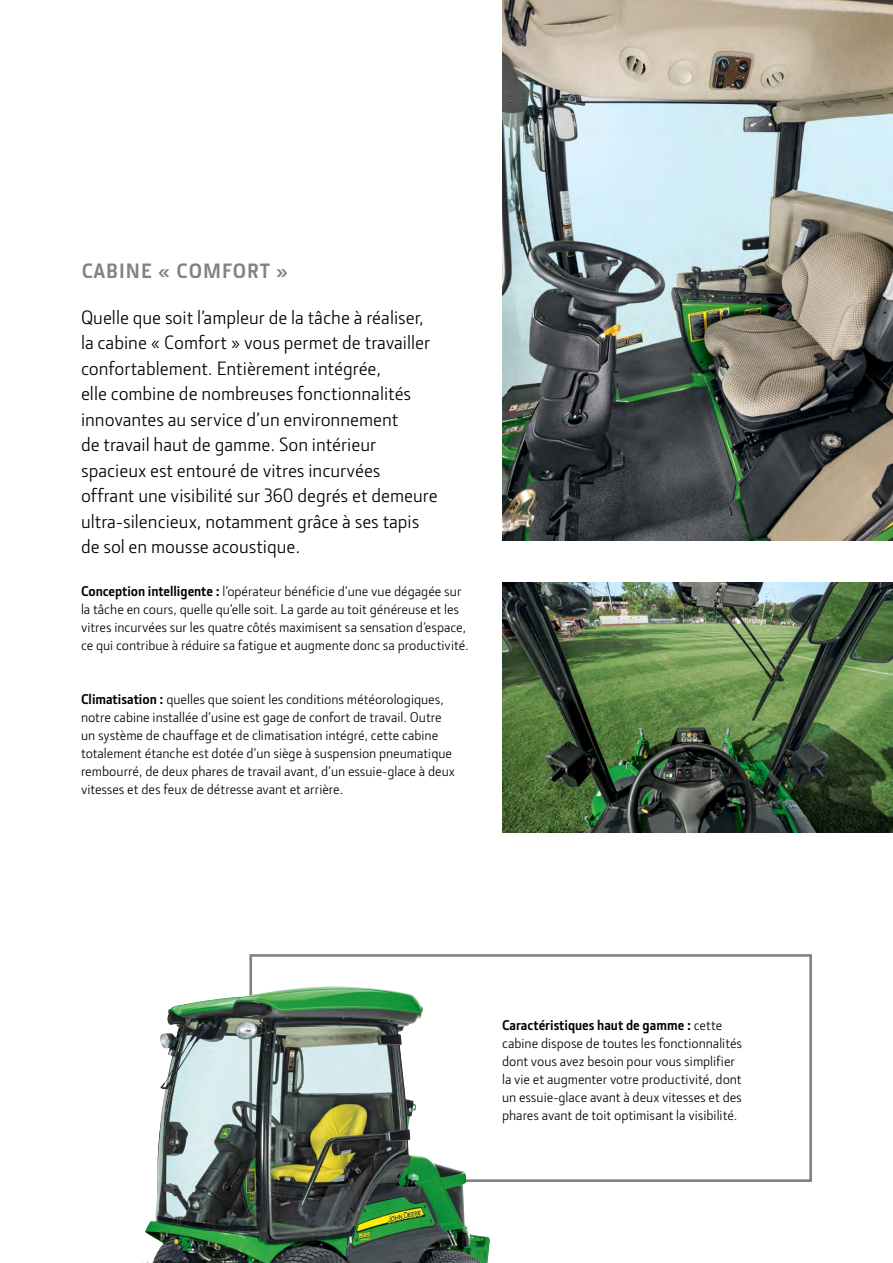
<style>
.page{position:relative;width:893px;height:1263px;background:#fff}
.page>*{position:absolute;margin:0;border:0;box-sizing:border-box;transform-origin:0 0}
.t1{font:700 21px "JD Sans Pro";letter-spacing:.05em;color:#808285}
._13_pt_JDSPro_Introd{font:19.5px/25.5px "JD Sans Pro";color:#000}
._9_5_pt_JDSPro_Copy{font:14.25px/18px "JD Sans Pro";color:#000}
.s1{font-weight:700}
</style>
<div class="page">
<img style="left:502px;top:0;width:391px;height:540px">
<img style="left:502px;top:582px;width:391px;height:251px">
<div style="left:249px;top:954px;width:563px;height:228px;border:3px solid #808285"></div>
<img style="left:145px;top:988px;width:345px;height:275px">
<h1 class="t1" style="left:81px;top:257px;width:209px">CABINE « COMFORT »</h1>
<p class="_13_pt_JDSPro_Introd" style="left:81px;top:304px;width:358px">Quelle que soit l’ampleur de la tâche à réaliser, la cabine « Comfort » vous permet de travailler confortablement. Entièrement intégrée,<br>elle combine de nombreuses fonctionnalités innovantes au service d’un environnement<br>de travail haut de gamme. Son intérieur spacieux est entouré de vitres incurvées offrant une visibilité sur 360 degrés et demeure ultra-silencieux, notamment grâce à ses tapis de sol en mousse acoustique.</p>
<p class="_9_5_pt_JDSPro_Copy" style="left:81px;top:582px;width:389px"><span class="s1">Conception intelligente :</span> l’opérateur bénéficie d’une vue dégagée sur la tâche en cours, quelle qu’elle soit. La garde au toit généreuse et les vitres incurvées sur les quatre côtés maximisent sa sensation d’espace, ce qui contribue à réduire sa fatigue et augmente donc sa productivité.</p>
<p class="_9_5_pt_JDSPro_Copy" style="left:81px;top:690px;width:375px"><span class="s1">Climatisation :</span> quelles que soient les conditions météorologiques, notre cabine installée d’usine est gage de confort de travail. Outre un système de chauffage et de climatisation intégré, cette cabine totalement étanche est dotée d’un siège à suspension pneumatique rembourré, de deux phares de travail avant, d’un essuie-glace à deux vitesses et des feux de détresse avant et arrière.</p>
<p class="_9_5_pt_JDSPro_Copy" style="left:502px;top:1016px;width:241px"><span class="s1">Caractéristiques haut de gamme :</span> cette cabine dispose de toutes les fonctionnalités dont vous avez besoin pour vous simplifier la vie et augmenter votre productivité, dont un essuie-glace avant à deux vitesses et des phares avant de toit optimisant la visibilité.</p>
</div>
